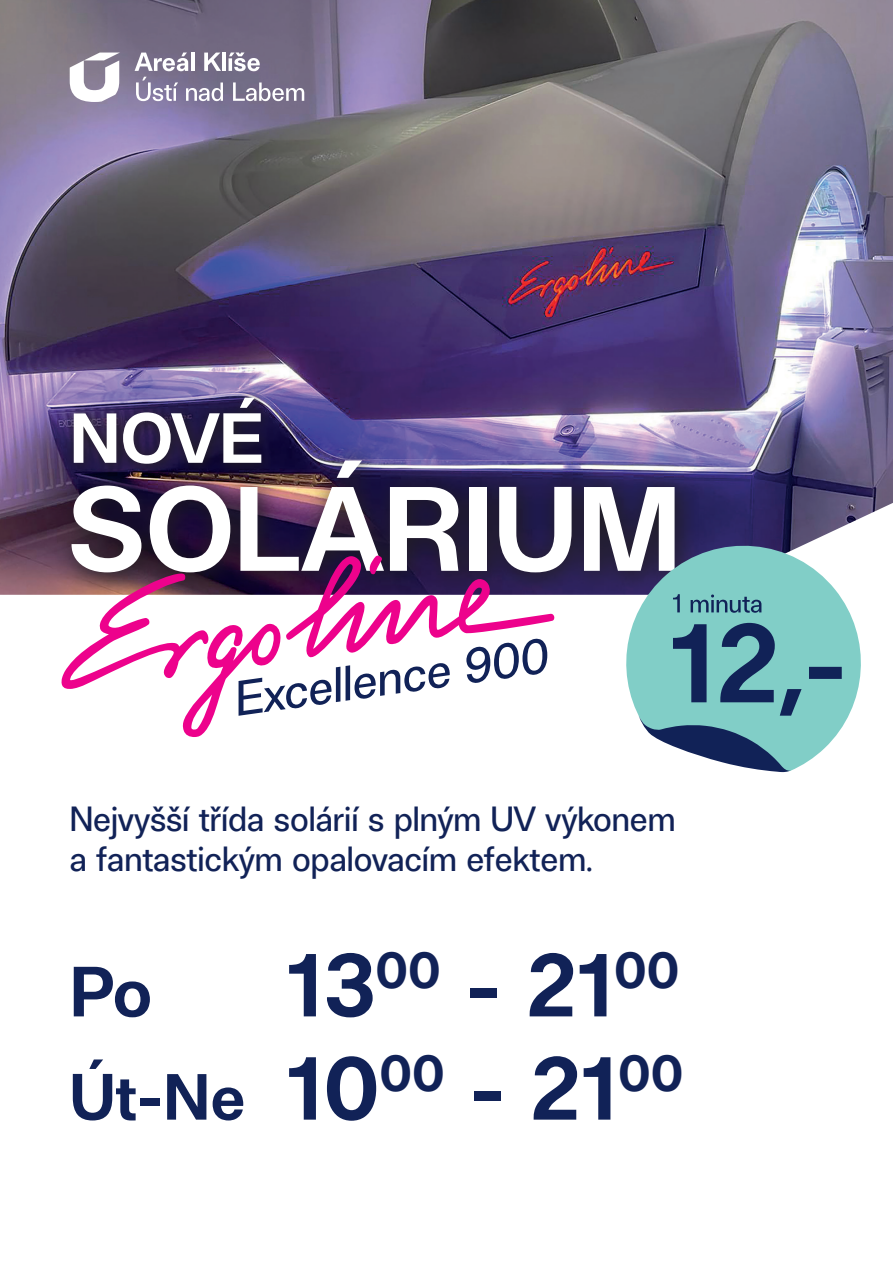
<style>
.page{position:relative;width:893px;height:1263px;background:#fff}
.page>*{position:absolute;margin:0;border:0;box-sizing:border-box;transform-origin:0 0}
.t1{font:700 113.7px "Louka Pro";color:#fff}
.t2{font:700 84.6px "Louka Pro";color:#112257}
.t3{font:700 67.2px "Louka Pro";color:#fff}
.t4{font:700 67.2px "Louka Pro";color:#112257}
.t5{font:700 61.95px "Louka Pro";color:#112257}
.t6{font:46.65px "Louka Pro";color:#112257}
.t7{font:33.3px/40px "Louka Pro";color:#112257}
.s1{font-size:84.6px}
</style>
<div class="page">
<img style="left:0;top:0;width:893px;height:503px">
<svg style="left:0;top:503px;width:893px;height:270px"></svg>
<img style="left:53px;top:442px;width:646px;height:154px">
<svg style="left:63px;top:387px;width:213px;height:90px;background:#362b52"></svg>
<svg style="left:70px;top:53px;width:50px;height:49px"></svg>
<svg style="left:135px;top:53px;width:53px;height:18px"></svg>
<hr style="left:191px;top:53px;width:3px;height:18px;background:#fff">
<svg style="left:204px;top:53px;width:17px;height:18px"></svg>
<hr style="left:222px;top:53px;width:4px;height:18px;background:#fff">
<svg style="left:229px;top:53px;width:31px;height:18px"></svg>
<svg style="left:136px;top:77px;width:42px;height:24px"></svg>
<svg style="left:186px;top:83px;width:37px;height:18px"></svg>
<svg style="left:233px;top:82px;width:71px;height:19px"></svg>
<svg style="left:613px;top:531px;width:260px;height:241px"></svg>
<svg style="left:673px;top:594px;width:88px;height:19px;background:#619da7"></svg>
<svg style="left:639px;top:623px;width:203px;height:149px;background:#72a8b0"></svg>
<svg style="left:61px;top:555px;width:493px;height:182px"></svg>
<h3 class="t3" style="left:70px;top:396px;width:195px">NOVÉ</h3>
<h1 class="t1" style="left:70px;top:457px;width:613px">SOLÁRIUM</h1>
<h3 class="t6" style="left:229px;top:671px;width:318px;rotate:-8deg">Excellence 900</h3>
<p class="t7" style="left:70px;top:798px;width:607px">Nejvyšší třída solárií s plným UV výkonem a fantastickým opalovacím efektem.</p>
<h2 class="t2" style="left:286px;top:932px;width:395px">13<sup>00</sup> - 21<sup>00</sup></h2>
<h3 class="t5" style="left:70px;top:1058px;width:615px">Út-Ne <span class="s1">10</span><sup>00</sup> <span class="s1">- 21</span><sup>00</sup></h3>
<h3 class="t4" style="left:70px;top:949px;width:84px">Po</h3>
</div>
